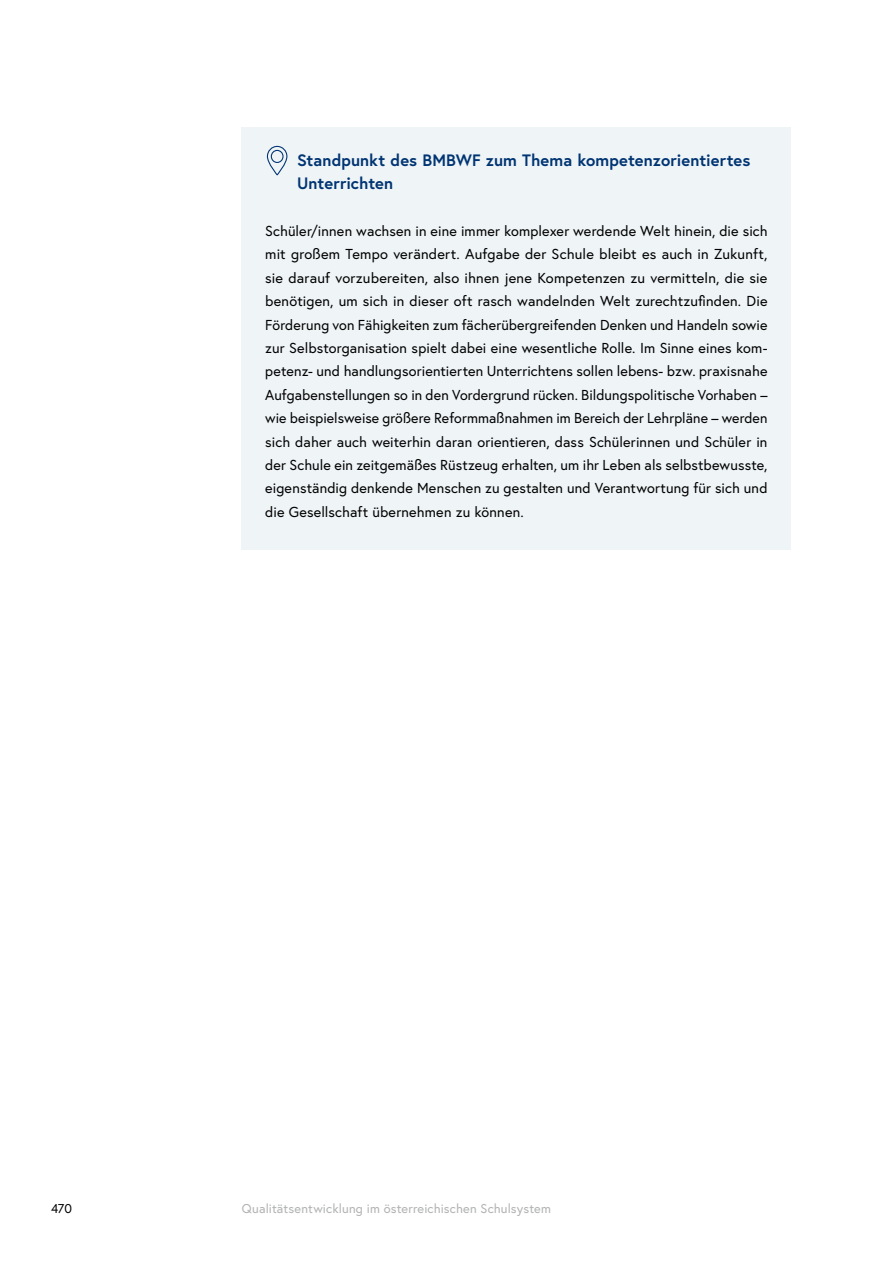
<style>
.page{position:relative;width:893px;height:1263px;background:#fff}
.page>*{position:absolute;margin:0;border:0;box-sizing:border-box;transform-origin:0 0}
.id99777{font:700 16.5px/23.4px "Europa Austria";letter-spacing:.005em;color:#003472}
.id4580{font:14.4px/23.4px "Europa Austria";letter-spacing:.01em;color:#000;text-align:justify}
.t1{font:12.75px "Europa Austria";letter-spacing:.01em;color:#b1b2b3}
.t2{font:12.75px "Europa Austria";color:#000}
</style>
<div class="page">
<div style="left:242px;top:127px;width:549px;height:89px;background:#eff4f7"></div>
<div style="left:242px;top:201px;width:549px;height:349px;background:#eff4f7"></div>
<svg style="left:266px;top:145px;width:22px;height:31px"></svg>
<h1 class="id99777" style="left:297px;top:148px;width:455px">Standpunkt des BMBWF zum Thema kompetenzorientiertes<br>Unterrichten</h1>
<p class="id4580" style="left:265px;top:219px;width:504px">Schüler/innen wachsen in eine immer komplexer werdende Welt hinein, die sich mit großem Tempo verändert. Aufgabe der Schule bleibt es auch in Zukunft, sie darauf vorzubereiten, also ihnen jene Kompetenzen zu vermitteln, die sie benötigen, um sich in dieser oft rasch wandelnden Welt zurechtzufinden. Die Förderung von Fähigkeiten zum fächerübergreifenden Denken und Handeln sowie zur Selbstorganisation spielt dabei eine wesentliche Rolle. Im Sinne eines kom&shy;petenz- und handlungsorientierten Unterrichtens sollen lebens- bzw. praxisnahe Aufgabenstellungen so in den Vordergrund rücken. Bildungspolitische Vorhaben – wie beispielsweise größere Reformmaßnahmen im Bereich der Lehrpläne – werden sich daher auch weiterhin daran orientieren, dass Schülerinnen und Schüler in der Schule ein zeitgemäßes Rüstzeug erhalten, um ihr Leben als selbstbewusste, eigenständig denkende Menschen zu gestalten und Verantwortung für sich und die Gesellschaft übernehmen zu können.</p>
<p class="t2" style="left:51px;top:1200px;width:22px">470</p>
<p class="t1" style="left:242px;top:1200px;width:311px">Qualitätsentwicklung im österreichischen Schulsystem</p>
</div>
